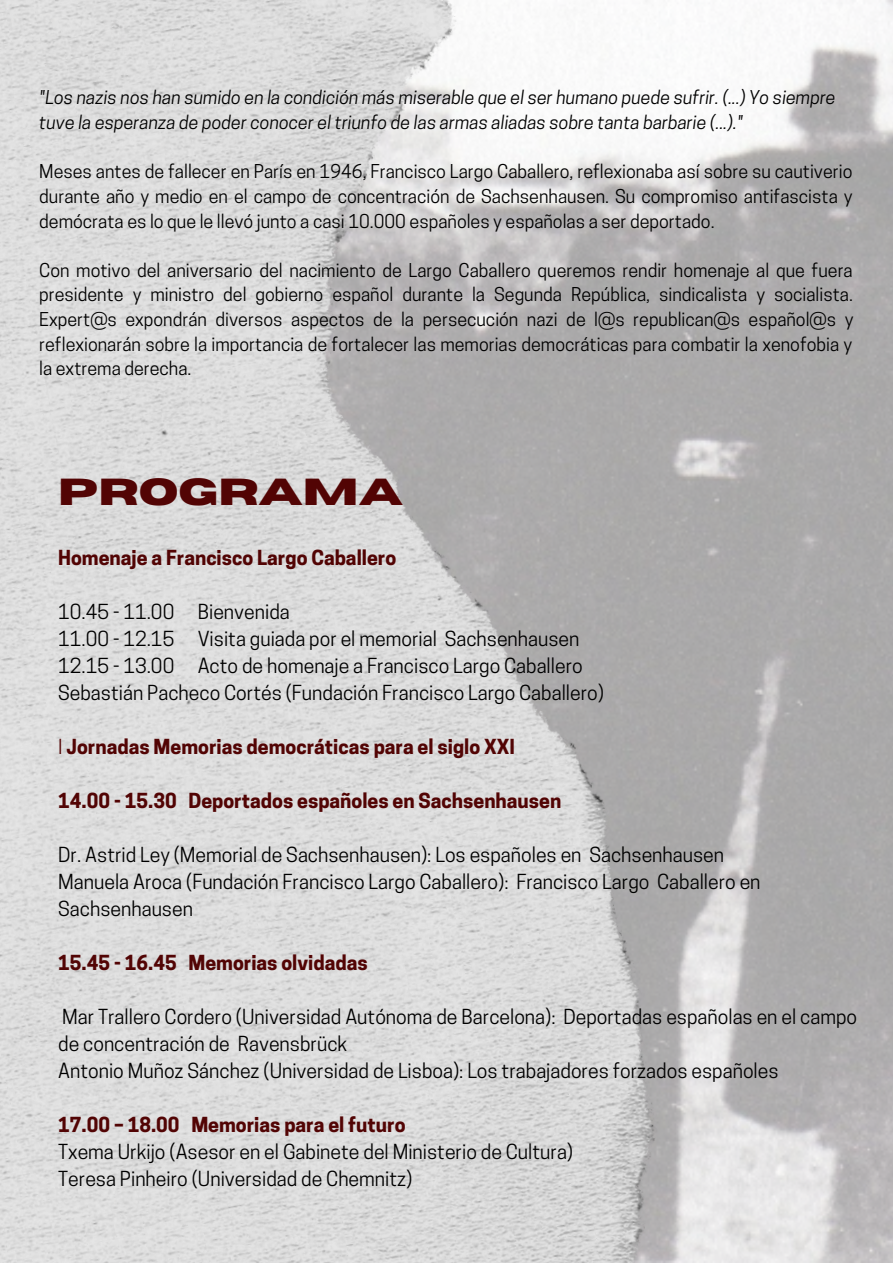
<style>
.page{position:relative;width:893px;height:1264px;background:#fff}
.page>*{position:absolute;margin:0;border:0;box-sizing:border-box;transform-origin:0 0}
.t1{font:700 37.5px "Horizon";color:#520404}
.t2{font:19.5px/27px "Cooper Hewitt";color:#000}
.t3{font:700 19.5px "Cooper Hewitt";color:#520404}
.t4{font:17.85px/24.6px "Cooper Hewitt";color:#000;text-align:justify}
.t5{font:italic 17.85px/24.6px "Cooper Hewitt";color:#000}
.s1{font-weight:400}
</style>
<div class="page">
<img style="left:0;top:0;width:726px;height:1262px">
<p class="t5" style="left:39px;top:87px;width:797px">"Los nazis nos han sumido en la condición más miserable que el ser humano puede sufrir. (...) Yo siempre tuve la esperanza de poder conocer el triunfo de las armas aliadas sobre tanta barbarie (...)."</p>
<p class="t4" style="left:39px;top:161px;width:814px">Meses antes de fallecer en París en 1946, Francisco Largo Caballero, reflexionaba así sobre su cautiverio durante año y medio en el campo de concentración de Sachsenhausen. Su compromiso antifascista y demócrata es lo que le llevó junto a casi 10.000 españoles y españolas a ser deportado.</p>
<p class="t4" style="left:39px;top:260px;width:815px">Con motivo del aniversario del nacimiento de Largo Caballero queremos rendir homenaje al que fuera presidente y ministro del gobierno español durante la Segunda República, sindicalista y socialista.<br>Expert@s expondrán diversos aspectos de la persecución nazi de l@s republican@s español@s y reflexionarán sobre la importancia de fortalecer las memorias democráticas para combatir la xenofobia y la extrema derecha.</p>
<h1 class="t1" style="left:58px;top:474px;width:346px">PROGRAMA</h1>
<p class="t3" style="left:58px;top:550px;width:339px">Homenaje a Francisco Largo Caballero</p>
<p class="t2" style="left:58px;top:600px;width:547px">10.45 - 11.00 Bienvenida<br>11.00 - 12.15 Visita guiada por el memorial Sachsenhausen 12.15 - 13.00 Acto de homenaje a Francisco Largo Caballero Sebastián Pacheco Cortés (Fundación Francisco Largo Caballero)</p>
<p class="t3" style="left:58px;top:739px;width:458px"><span class="s1">I</span> Jornadas Memorias democráticas para el siglo XXI</p>
<p class="t3" style="left:58px;top:793px;width:504px">14.00 - 15.30 Deportados españoles en Sachsenhausen</p>
<p class="t2" style="left:58px;top:843px;width:703px">Dr. Astrid Ley (Memorial de Sachsenhausen): Los españoles en Sachsenhausen<br>Manuela Aroca (Fundación Francisco Largo Caballero): Francisco Largo Caballero en<br>Sachsenhausen</p>
<p class="t3" style="left:58px;top:955px;width:311px">15.45 - 16.45 Memorias olvidadas</p>
<p class="t2" style="left:58px;top:1005px;width:800px">Mar Trallero Cordero (Universidad Autónoma de Barcelona): Deportadas españolas en el campo de concentración de Ravensbrück<br>Antonio Muñoz Sánchez (Universidad de Lisboa): Los trabajadores forzados españoles</p>
<p class="t3" style="left:58px;top:1117px;width:349px">17.00 – 18.00 Memorias para el futuro</p>
<p class="t2" style="left:58px;top:1140px;width:516px">Txema Urkijo (Asesor en el Gabinete del Ministerio de Cultura)<br>Teresa Pinheiro (Universidad de Chemnitz)</p>
</div>
